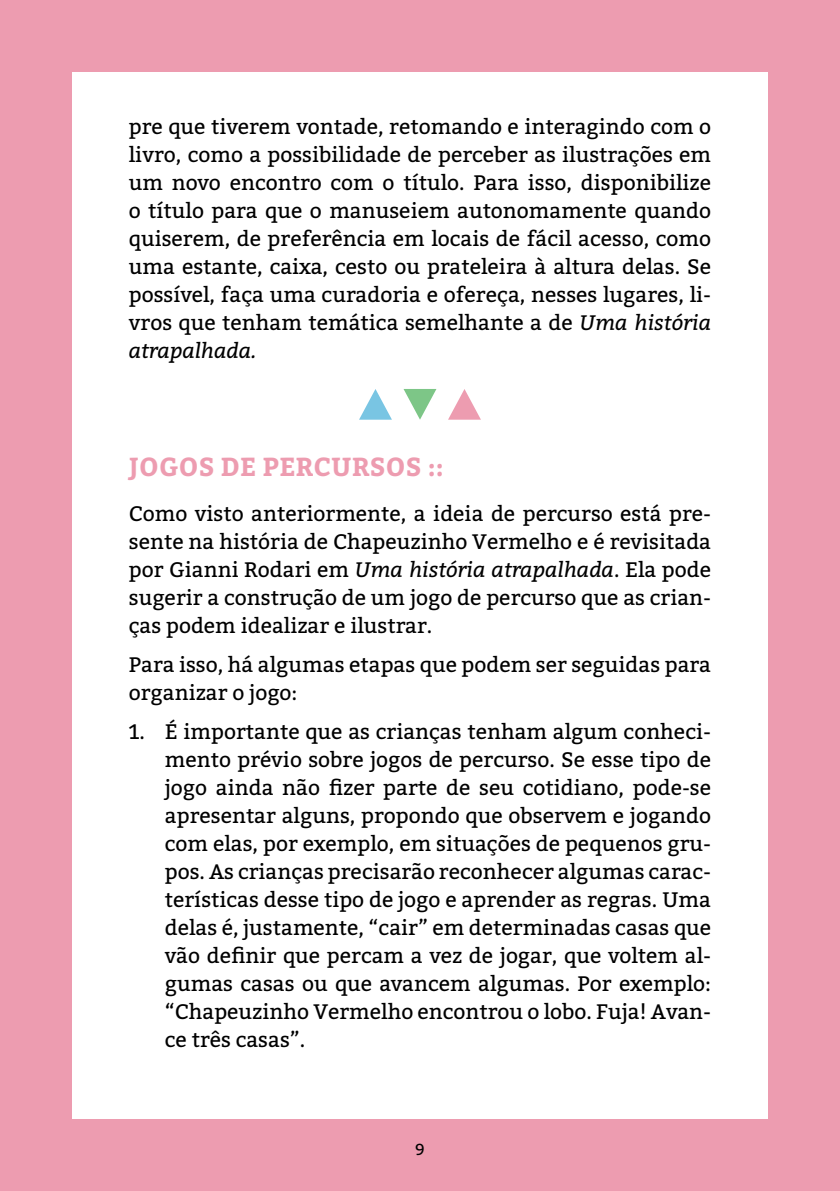
<style>
.page{position:relative;width:840px;height:1191px;background:#fff}
.page>*{position:absolute;margin:0;border:0;box-sizing:border-box;transform-origin:0 0}
.t1{font:700 26px "Bitter";letter-spacing:.01em;color:#ed9cb0}
.t2{font:21px/28px "Bitter";color:#000;text-align:justify}
.t3{font:16px "Bitter";color:#000}
.s1{font-style:italic}
</style>
<div class="page">
<div style="left:0;top:0;width:839px;height:1191px;background:#ed9cb0"></div>
<div style="left:72px;top:72px;width:695px;height:1047px;background:#fff"></div>
<svg style="left:359px;top:389px;width:33px;height:31px"></svg>
<svg style="left:403px;top:389px;width:33px;height:31px"></svg>
<svg style="left:448px;top:389px;width:32px;height:31px"></svg>
<p class="t2" style="left:129px;top:111px;width:583px">pre que tiverem vontade, retomando e interagindo com o livro, como a possibilidade de perceber as ilustrações em um novo encontro com o título. Para isso, disponibilize o título para que o manuseiem autonomamente quando quiserem, de preferência em locais de fácil acesso, como uma estante, caixa, cesto ou prateleira à altura delas. Se possível, faça uma curadoria e ofereça, nesses lugares, li&shy;vros que tenham temática semelhante a de <span class="s1">Uma história atrapalhada.</span></p>
<p class="t1" style="left:129px;top:446px;width:316px">JOGOS DE PERCURSOS ::</p>
<p class="t2" style="left:129px;top:498px;width:583px">Como visto anteriormente, a ideia de percurso está pre&shy;sente na história de Chapeuzinho Vermelho e é revisitada por Gianni Rodari em <span class="s1">Uma história atrapalhada</span>. Ela pode sugerir a construção de um jogo de percurso que as crian&shy;ças podem idealizar e ilustrar.</p>
<p class="t2" style="left:129px;top:650px;width:583px">Para isso, há algumas etapas que podem ser seguidas para organizar o jogo:</p>
<p class="t2" style="left:165px;top:717px;width:547px;text-indent:-36px">1. É importante que as crianças tenham algum conheci&shy;mento prévio sobre jogos de percurso. Se esse tipo de jogo ainda não fizer parte de seu cotidiano, pode-se apresentar alguns, propondo que observem e jogando com elas, por exemplo, em situações de pequenos gru&shy;pos. As crianças precisarão reconhecer algumas carac&shy;terísticas desse tipo de jogo e aprender as regras. Uma delas é, justamente, “cair” em determinadas casas que vão definir que percam a vez de jogar, que voltem al&shy;gumas casas ou que avancem algumas. Por exemplo: “Chapeuzinho Vermelho encontrou o lobo. Fuja! Avan&shy;ce três casas”.</p>
<p class="t3" style="left:415px;top:1138px;width:11px">9</p>
</div>
